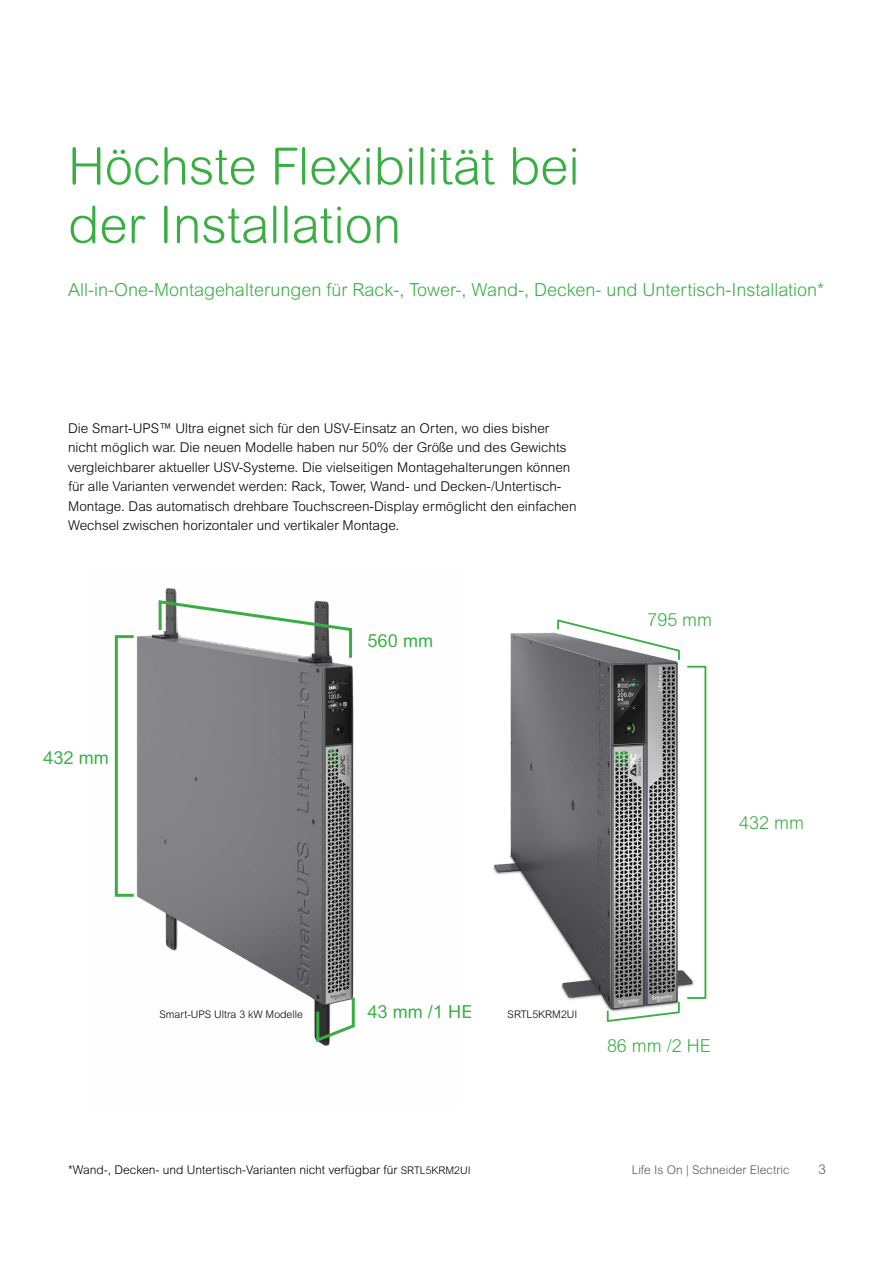
<style>
.page{position:relative;width:893px;height:1263px;background:#fff}
.page>*{position:absolute;margin:0;border:0;box-sizing:border-box;transform-origin:0 0}
.t1{font:300 51px/58.5px "Arial Rounded MT Pro";color:#39af43}
.t2{font:300 18px "Arial MT Pro";color:#39af43}
.t3{font:18px "Arial Rounded MT Pro";color:#39af43}
.t4{font:300 18px "Arial Rounded MT Std";color:#39af43}
.t5{font:300 13.5px/19.5px "Arial MT Pro";color:#000}
.t6{font:300 13.5px "Arial MT Pro";color:#5a5757}
.t7{font:300 12px "Arial MT Pro";color:#000}
.t8{font:300 12px "Arial Rounded MT Pro";color:#5a5757}
.t9{font:300 10.5px "Arial MT Pro";color:#000}
.s1{font-size:10.5px}
</style>
<div class="page">
<img style="left:114px;top:588px;width:240px;height:458px">
<svg style="left:315px;top:995px;width:40px;height:49px"></svg>
<svg style="left:157px;top:598px;width:196px;height:63px"></svg>
<div style="left:115px;top:635px;width:20px;height:262px;border:3px solid #39af43"></div>
<img style="left:493px;top:632px;width:214px;height:374px">
<div style="left:687px;top:666px;width:19px;height:333px;border:2px solid #39af43"></div>
<svg style="left:606px;top:1001px;width:75px;height:21px"></svg>
<svg style="left:556px;top:619px;width:125px;height:42px"></svg>
<h1 class="t1" style="left:68px;top:139px;width:513px">Höchste Flexibilität bei der Installation</h1>
<h2 class="t2" style="left:68px;top:279px;width:758px">All-in-One-Montagehalterungen für Rack-, Tower-, Wand-, Decken- und Untertisch-Installation*</h2>
<p class="t5" style="left:68px;top:418px;width:510px">Die Smart-UPS™ Ultra eignet sich für den USV-Einsatz an Orten, wo dies bisher nicht möglich war. Die neuen Modelle haben nur 50% der Größe und des Gewichts vergleichbarer aktueller USV-Systeme. Die vielseitigen Montagehalterungen können für alle Varianten verwendet werden: Rack, Tower, Wand- und Decken-/Untertisch-Montage. Das automatisch drehbare Touchscreen-Display ermöglicht den einfachen Wechsel zwischen horizontaler und vertikaler Montage.</p>
<h2 class="t3" style="left:43px;top:747px;width:67px">432 mm</h2>
<h2 class="t3" style="left:367px;top:630px;width:67px">560 mm</h2>
<h2 class="t4" style="left:647px;top:609px;width:66px">795 mm</h2>
<h2 class="t4" style="left:739px;top:812px;width:66px">432 mm</h2>
<h2 class="t3" style="left:367px;top:1001px;width:107px">43 mm /1 HE</h2>
<p class="t9" style="left:159px;top:1007px;width:145px">Smart-UPS Ultra 3 kW Modelle</p>
<p class="t9" style="left:508px;top:1007px;width:71px">SRTL5KRM2UI</p>
<h2 class="t4" style="left:607px;top:1035px;width:105px">86 mm /2 HE</h2>
<p class="t7" style="left:68px;top:1162px;width:404px">*Wand-, Decken- und Untertisch-Varianten nicht verfügbar für <span class="s1">SRTL5KRM2UI</span></p>
<p class="t8" style="left:632px;top:1162px;width:159px">Life Is On | Schneider Electric</p>
<p class="t6" style="left:818px;top:1160px;width:9px">3</p>
</div>
